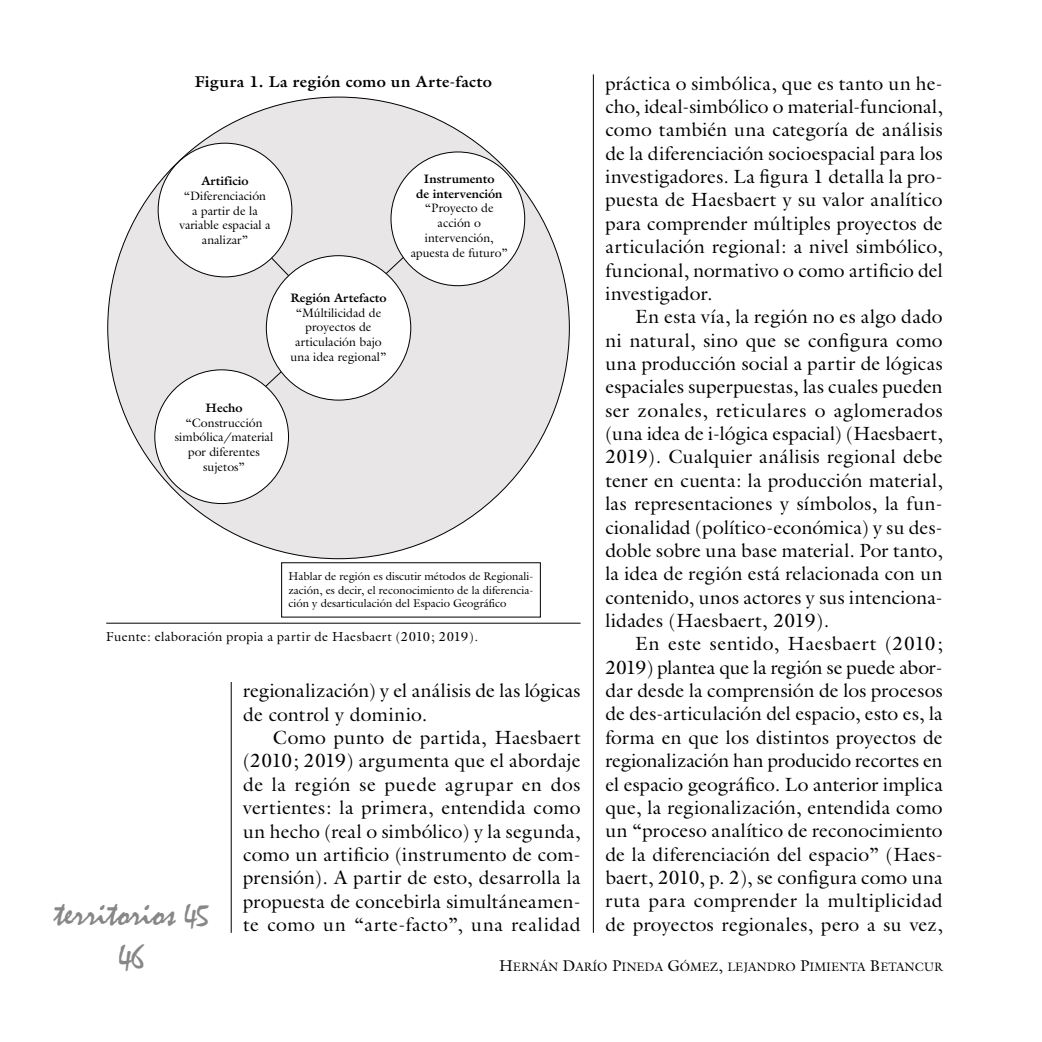
<style>
.page{position:relative;width:1042px;height:1042px;background:#fff}
.page>*{position:absolute;margin:0;border:0;box-sizing:border-box;transform-origin:0 0}
.t1{font:37.62px "Mistral";letter-spacing:-.01em;color:#878787}
.t2{font:33.25px "Mistral";color:#878787}
._02Body_2{font:19.25px/23.4px "Galliard";letter-spacing:.015em;color:#000;text-align:justify}
._01Body{font:19.25px/23.3px "Galliard";letter-spacing:.005em;color:#000}
._15Tit_grafico{font:700 15.75px "Galliard";letter-spacing:.02em;color:#000}
._16Fte_grafico{font:13.12px "Galliard";letter-spacing:.025em;color:#000}
.t3{font:12.25px/14.7px "Galliard";color:#000;text-align:center}
.t4{font:12.25px "Galliard";color:#000}
.t5{font:11.38px/13.7px "Galliard";color:#000;text-align:justify}
.s1{font-weight:700}
.s2{font-size:31.5px}
.s3{font-size:15.75px}
</style>
<div class="page">
<hr style="left:231px;top:74px;width:1px;height:859px;background:#000">
<hr style="left:593px;top:74px;width:1px;height:859px;background:#000">
<div style="left:106px;top:74px;width:474px;height:608px;background:#fff"></div>
<hr style="left:106px;top:623px;width:474px;height:1px;background:#000">
<div style="left:108px;top:97px;width:461px;height:462px;background:#e8e6e6;border-radius:50%"></div>
<svg style="left:214px;top:198px;width:190px;height:201px"></svg>
<div style="left:266px;top:256px;width:145px;height:144px;background:#fff;border-radius:50%"></div>
<div style="left:391px;top:152px;width:134px;height:134px;background:#fff;border-radius:50%"></div>
<div style="left:158px;top:143px;width:134px;height:134px;background:#fff;border-radius:50%"></div>
<div style="left:155px;top:370px;width:133px;height:133px;background:#fff;border-radius:50%"></div>
<p class="_15Tit_grafico" style="left:195px;top:71px;width:299px">Figura 1. La región como un Arte-facto</p>
<p class="_02Body_2" style="left:605px;top:71px;width:339px">práctica o simbólica, que es tanto un he&shy;cho, ideal-simbólico o material-funcional, como también una categoría de análisis de la diferenciación socioespacial para los investigadores. La figura 1 detalla la pro&shy;puesta de Haesbaert y su valor analítico para comprender múltiples proyectos de articulación regional: a nivel simbólico, funcional, normativo o como artificio del investigador.</p>
<p class="_02Body_2" style="left:605px;top:305px;width:339px;text-indent:30px">En esta vía, la región no es algo dado ni natural, sino que se configura como una producción social a partir de lógicas espaciales superpuestas, las cuales pueden ser zonales, reticulares o aglomerados (una idea de i-lógica espacial) (Haesbaert, 2019). Cualquier análisis regional debe tener en cuenta: la producción material, las representaciones y símbolos, la fun&shy;cionalidad (político-económica) y su des&shy;doble sobre una base material. Por tanto, la idea de región está relacionada con un contenido, unos actores y sus intenciona&shy;lidades (Haesbaert, 2019).</p>
<p class="_02Body_2" style="left:605px;top:632px;width:339px;text-indent:30px">En este sentido, Haesbaert (2010; 2019) plantea que la región se puede abor&shy;dar desde la comprensión de los procesos de des-articulación del espacio, esto es, la forma en que los distintos proyectos de regionalización han producido recortes en el espacio geográfico. Lo anterior implica que, la regionalización, entendida como un “proceso analítico de reconocimiento de la diferenciación del espacio” (Haes&shy;baert, 2010, p. 2), se configura como una ruta para comprender la multiplicidad de proyectos regionales, pero a su vez,</p>
<p class="t3" style="left:411px;top:171px;width:99px"><span class="s1">Instrumento<br>de intervención </span>“Proyecto de acción o intervención, apuesta de futuro”</p>
<p class="t3" style="left:179px;top:173px;width:93px"><span class="s1">Artificio </span>“Diferenciación<br>a partir de la variable espacial a analizar”</p>
<p class="t3" style="left:291px;top:290px;width:97px"><span class="s1">Región Artefacto </span>“Múltilicidad de proyectos de articulación bajo una idea regional”</p>
<p class="t3" style="left:175px;top:400px;width:100px"><span class="s1">Hecho </span>“Construcción simbólica/material por diferentes sujetos”</p>
<p class="t5" style="left:288px;top:569px;width:246px">Hablar de región es discutir métodos de Regionali&shy;zación, es decir, el reconocimiento de la diferencia&shy;ción y desarticulación del Espacio Geográfico</p>
<p class="_16Fte_grafico" style="left:106px;top:628px;width:373px">Fuente: elaboración propia a partir de Haesbaert (2010; 2019).</p>
<p class="_01Body" style="left:243px;top:679px;width:339px">regionalización) y el análisis de las lógicas de control y dominio.</p>
<p class="_02Body_2" style="left:243px;top:725px;width:339px;text-indent:30px">Como punto de partida, Haesbaert (2010; 2019) argumenta que el abordaje de la región se puede agrupar en dos vertientes: la primera, entendida como un hecho (real o simbólico) y la segunda, como un artificio (instrumento de com&shy;prensión). A partir de esto, desarrolla la propuesta de concebirla simultáneamen&shy;te como un “arte-facto”, una realidad</p>
<h1 class="t1" style="left:54px;top:892px;width:156px">territorios <span class="s2">45</span></h1>
<h2 class="t2" style="left:119px;top:938px;width:27px">46</h2>
<p class="t4" style="left:499px;top:959px;width:445px"><span class="s3">H</span>ERNÁN <span class="s3">D</span>ARÍO <span class="s3">P</span>INEDA <span class="s3">G</span>ÓMEZ<span class="s3">,</span> LEJANDRO <span class="s3">P</span>IMIENTA <span class="s3">B</span>ETANCUR</p>
</div>
